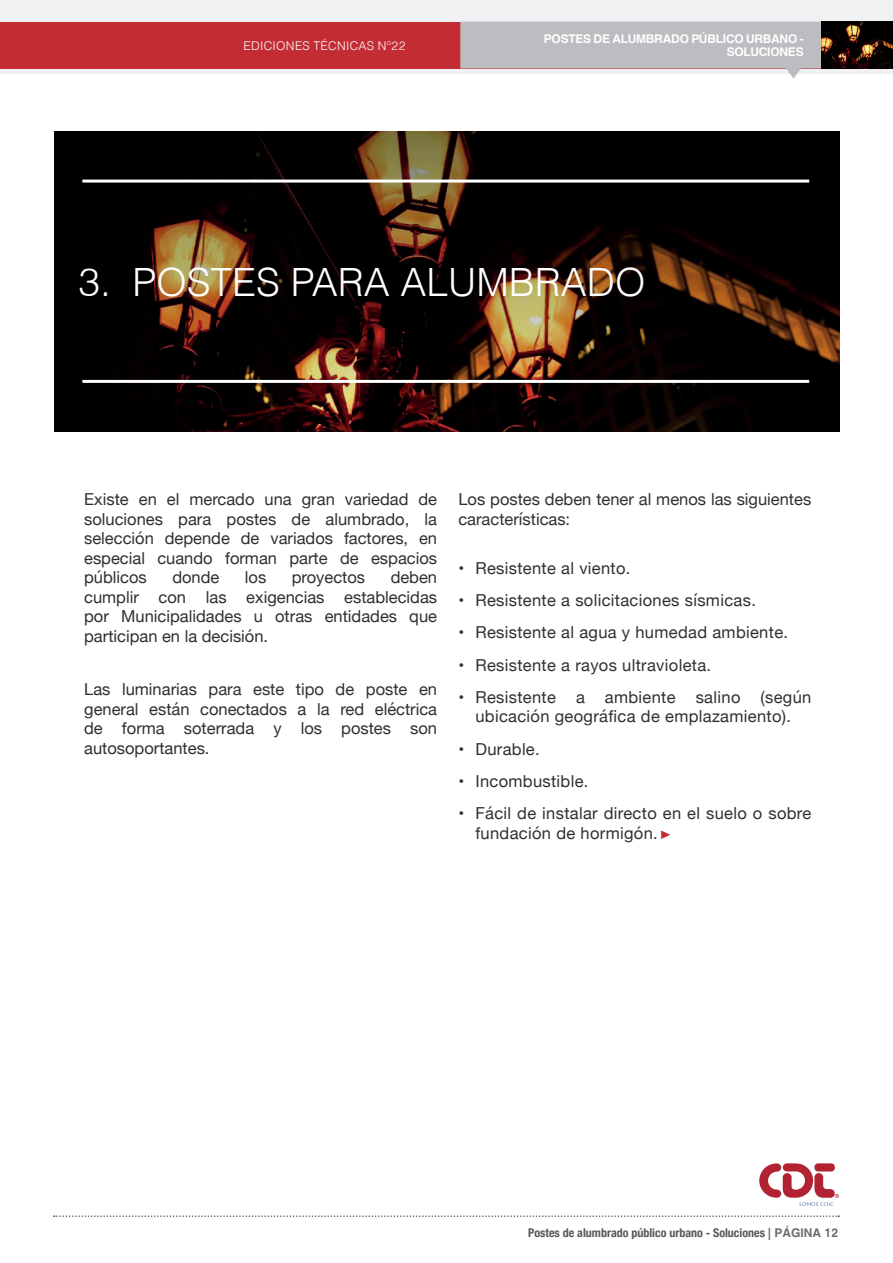
<style>
.page{position:relative;width:893px;height:1263px;background:#fff}
.page>*{position:absolute;margin:0;border:0;box-sizing:border-box;transform-origin:0 0}
.t1{font:300 39px "Helvetica";color:#fff}
.t2{font:16.5px/19.5px "Helvetica Neue";letter-spacing:.02em;color:#312f30;text-align:justify}
.t3{font:16.5px/19.5px "Helvetica Neue";color:#312f30}
.t4{font:700 condensed 12px "Helvetica Neue";color:#57585a}
.t5{font:700 12px/13.5px "Helvetica";letter-spacing:-.02em;color:#fff;text-align:right}
.t6{font:300 12px "Helvetica";letter-spacing:.025em;color:#fff}
.s1{font-family:"Helvetica";font-stretch:normal;color:#6c6d70}
</style>
<div class="page">
<svg style="left:54px;top:1215px;width:785px;height:2px"></svg>
<svg style="left:759px;top:1163px;width:80px;height:43px"></svg>
<div style="left:814px;top:1163px;width:21px;height:8px;background:#b12332;border-radius:4px"></div>
<div style="left:0;top:0;width:893px;height:74px;background:#f0f1f2"></div>
<div style="left:0;top:22px;width:887px;height:46px;background:#c32c33"></div>
<svg style="left:460px;top:22px;width:427px;height:57px"></svg>
<svg style="left:54px;top:131px;width:785px;height:300px;background:#1b1008"></svg>
<hr style="left:82px;top:180px;width:727px;height:3px;background:#fff">
<hr style="left:82px;top:380px;width:727px;height:3px;background:#fff">
<img style="left:822px;top:22px;width:71px;height:46px">
<p class="t6" style="left:244px;top:38px;width:163px">EDICIONES TÉCNICAS Nº22</p>
<p class="t5" style="left:544px;top:32px;width:261px">POSTES DE ALUMBRADO PÚBLICO URBANO -<br>SOLUCIONES</p>
<h1 class="t1" style="left:79px;top:258px;width:568px">3. POSTES PARA ALUMBRADO</h1>
<p class="t2" style="left:84px;top:490px;width:354px">Existe en el mercado una gran variedad de soluciones para postes de alumbrado, la selección depende de variados factores, en especial cuando forman parte de espacios públicos</p>
<p class="t2" style="left:84px;top:568px;width:354px;text-indent:306px">deben cumplir con las exigencias establecidas por Municipalidades u otras entidades que participan en la decisión.</p>
<p class="t2" style="left:84px;top:680px;width:354px">Las luminarias para este tipo de poste en general están conectados a la red eléctrica de forma soterrada y los postes son autosoportantes.</p>
<p class="t2" style="left:172px;top:568px;width:49px">donde</p>
<p class="t2" style="left:245px;top:568px;width:23px">los</p>
<p class="t3" style="left:292px;top:568px;width:75px">proyectos</p>
<p class="t3" style="left:458px;top:490px;width:354px">Los postes deben tener al menos las siguientes características:</p>
<p class="t2" style="left:458px;top:559px;width:174px">• Resistente al viento.</p>
<p class="t2" style="left:458px;top:591px;width:299px">• Resistente a solicitaciones sísmicas.</p>
<p class="t2" style="left:458px;top:624px;width:331px">• Resistente al agua y humedad ambiente.</p>
<p class="t2" style="left:458px;top:656px;width:254px">• Resistente a rayos ultravioleta.</p>
<p class="t2" style="left:458px;top:688px;width:354px;text-align:center">• Resistente a ambiente salino (según ubicación geográfica de emplazamiento).</p>
<p class="t2" style="left:458px;top:740px;width:83px">• Durable.</p>
<p class="t2" style="left:458px;top:772px;width:132px">• Incombustible.</p>
<p class="t2" style="left:475px;top:804px;width:337px;text-indent:-17px">• Fácil de instalar directo en el suelo o sobre fundación de hormigón.</p>
<p class="t4" style="left:528px;top:1223px;width:312px">Postes de alumbrado público urbano - Soluciones <span class="s1">| PÁGINA 12</span></p>
</div>
